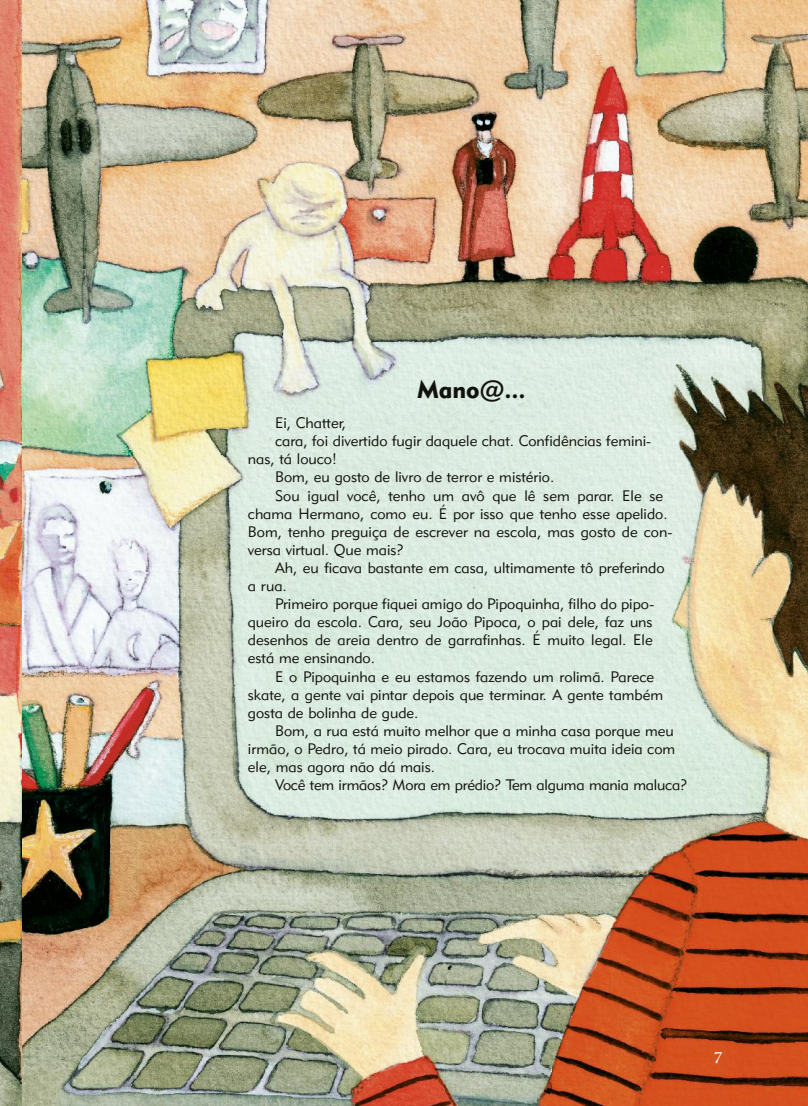
<style>
.page{position:relative;width:808px;height:1106px;background:#fff}
.page>*{position:absolute;margin:0;border:0;box-sizing:border-box;transform-origin:0 0}
.t1{font:25.5px "Poetica Roman Small Caps";color:#fff}
.t2{font:24.6px "Geometric 415 BT Black A";color:#12120d}
.t3{font:15px "Geometric 415 BT Lite A";color:#12120d}
</style>
<div class="page">
<img style="left:21px;top:0;width:787px;height:1106px">
<img style="left:0;top:0;width:21px;height:1106px">
<h2 class="t2" style="left:417px;top:381px;width:110px">Mano@...</h2>
<p class="t3" style="left:275px;top:417px;width:73px">Ei, Chatter,</p>
<p class="t3" style="left:275px;top:435px;width:378px">cara, foi divertido fugir daquele chat. Confidências femini-</p>
<p class="t3" style="left:248px;top:453px;width:90px">nas, tá louco!</p>
<p class="t3" style="left:275px;top:471px;width:281px">Bom, eu gosto de livro de terror e mistério.</p>
<p class="t3" style="left:275px;top:490px;width:390px">Sou igual você, tenho um avô que lê sem parar. Ele se</p>
<p class="t3" style="left:248px;top:508px;width:421px">chama Hermano, como eu. É por isso que tenho esse apelido.</p>
<p class="t3" style="left:248px;top:526px;width:426px">Bom, tenho preguiça de escrever na escola, mas gosto de con-</p>
<p class="t3" style="left:248px;top:544px;width:158px">versa virtual. Que mais?</p>
<p class="t3" style="left:275px;top:562px;width:391px">Ah, eu ficava bastante em casa, ultimamente tô preferindo</p>
<p class="t3" style="left:248px;top:580px;width:40px">a rua.</p>
<p class="t3" style="left:275px;top:598px;width:381px">Primeiro porque fiquei amigo do Pipoquinha, filho do pipo-</p>
<p class="t3" style="left:248px;top:616px;width:406px">queiro da escola. Cara, seu João Pipoca, o pai dele, faz uns</p>
<p class="t3" style="left:248px;top:634px;width:406px">desenhos de areia dentro de garrafinhas. É muito legal. Ele</p>
<p class="t3" style="left:248px;top:652px;width:129px">está me ensinando.</p>
<p class="t3" style="left:275px;top:670px;width:380px">E o Pipoquinha e eu estamos fazendo um rolimã. Parece</p>
<p class="t3" style="left:248px;top:689px;width:417px">skate, a gente vai pintar depois que terminar. A gente também</p>
<p class="t3" style="left:248px;top:707px;width:172px">gosta de bolinha de gude.</p>
<p class="t3" style="left:275px;top:725px;width:400px">Bom, a rua está muito melhor que a minha casa porque meu</p>
<p class="t3" style="left:248px;top:743px;width:429px">irmão, o Pedro, tá meio pirado. Cara, eu trocava muita ideia com</p>
<p class="t3" style="left:248px;top:761px;width:189px">ele, mas agora não dá mais.</p>
<p class="t3" style="left:275px;top:779px;width:414px">Você tem irmãos? Mora em prédio? Tem alguma mania maluca?</p>
<h1 class="t1" style="left:714px;top:1039px;width:11px">7</h1>
</div>
